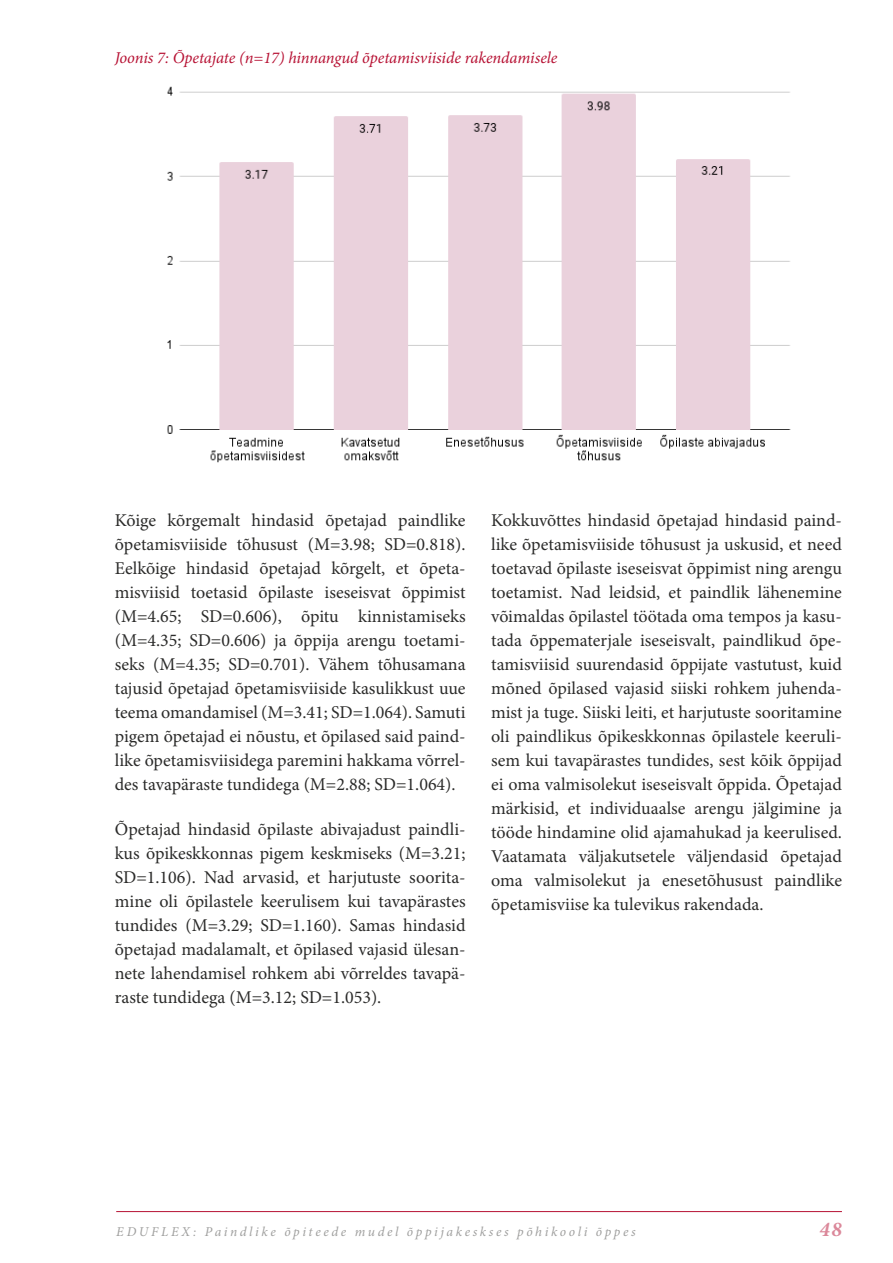
<style>
.page{position:relative;width:893px;height:1263px;background:#fff}
.page>*{position:absolute;margin:0;border:0;box-sizing:border-box;transform-origin:0 0}
.t1{font:italic 700 21px "Minion Pro";color:#db889a}
.tekst{font:18px/24px "Minion Pro";color:#2b2b2a;text-align:justify}
.Tabeli_pealkiri{font:italic 16.5px "Minion Pro";letter-spacing:-.005em;color:#b71234}
.t2{font:italic 13.5px "Minion Pro";letter-spacing:.195em;color:#9f9f9e}
</style>
<div class="page">
<hr style="left:116px;top:1211px;width:726px;height:1px;background:#b71234">
<img style="left:167px;top:86px;width:624px;height:377px">
<p class="Tabeli_pealkiri" style="left:115px;top:46px;width:444px">Joonis 7: Õpetajate (n=17) hinnangud õpetamisviiside rakendamisele</p>
<p class="tekst" style="left:115px;top:508px;width:352px">Kõige kõrgemalt hindasid õpetajad paindlike õpetamisviiside tõhusust (M=3.98; SD=0.818).<br>Eelkõige hindasid õpetajad kõrgelt, et õpeta&shy;misviisid toetasid õpilaste iseseisvat õppimist (M=4.65; SD=0.606), õpitu kinnistamiseks (M=4.35; SD=0.606) ja õppija arengu toetami&shy;seks (M=4.35; SD=0.701). Vähem tõhusamana tajusid õpetajad õpetamisviiside kasulikkust uue teema omandamisel (M=3.41; SD=1.064). Samuti pigem õpetajad ei nõustu, et õpilased said paind&shy;like õpetamisviisidega paremini hakkama võrrel&shy;des tavapäraste tundidega (M=2.88; SD=1.064).</p>
<p class="tekst" style="left:115px;top:817px;width:352px">Õpetajad hindasid õpilaste abivajadust paindli&shy;kus õpikeskkonnas pigem keskmiseks (M=3.21; SD=1.106). Nad arvasid, et harjutuste soorita&shy;mine oli õpilastele keerulisem kui tavapärastes tundides (M=3.29; SD=1.160). Samas hindasid õpetajad madalamalt, et õpilased vajasid ülesan&shy;nete lahendamisel rohkem abi võrreldes tavapä&shy;raste tundidega (M=3.12; SD=1.053).</p>
<p class="tekst" style="left:491px;top:508px;width:352px">Kokkuvõttes hindasid õpetajad hindasid paind&shy;like õpetamisviiside tõhusust ja uskusid, et need toetavad õpilaste iseseisvat õppimist ning arengu toetamist. Nad leidsid, et paindlik lähenemine võimaldas õpilastel töötada oma tempos ja kasu&shy;tada õppematerjale iseseisvalt, paindlikud õpe&shy;tamisviisid suurendasid õppijate vastutust, kuid mõned õpilased vajasid siiski rohkem juhenda&shy;mist ja tuge. Siiski leiti, et harjutuste sooritamine oli paindlikus õpikeskkonnas õpilastele keeruli&shy;sem kui tavapärastes tundides, sest kõik õppijad ei oma valmisolekut iseseisvalt õppida. Õpetajad märkisid, et individuaalse arengu jälgimine ja tööde hindamine olid ajamahukad ja keerulised.<br>Vaatamata väljakutsetele väljendasid õpetajad oma valmisolekut ja enesetõhusust paindlike õpetamisviise ka tulevikus rakendada.</p>
<p class="t2" style="left:116px;top:1222px;width:521px">EDUFLEX: Paindlike õpiteede mudel õppijakeskses põhikooli õppes</p>
<p class="t1" style="left:820px;top:1214px;width:24px">48</p>
</div>
